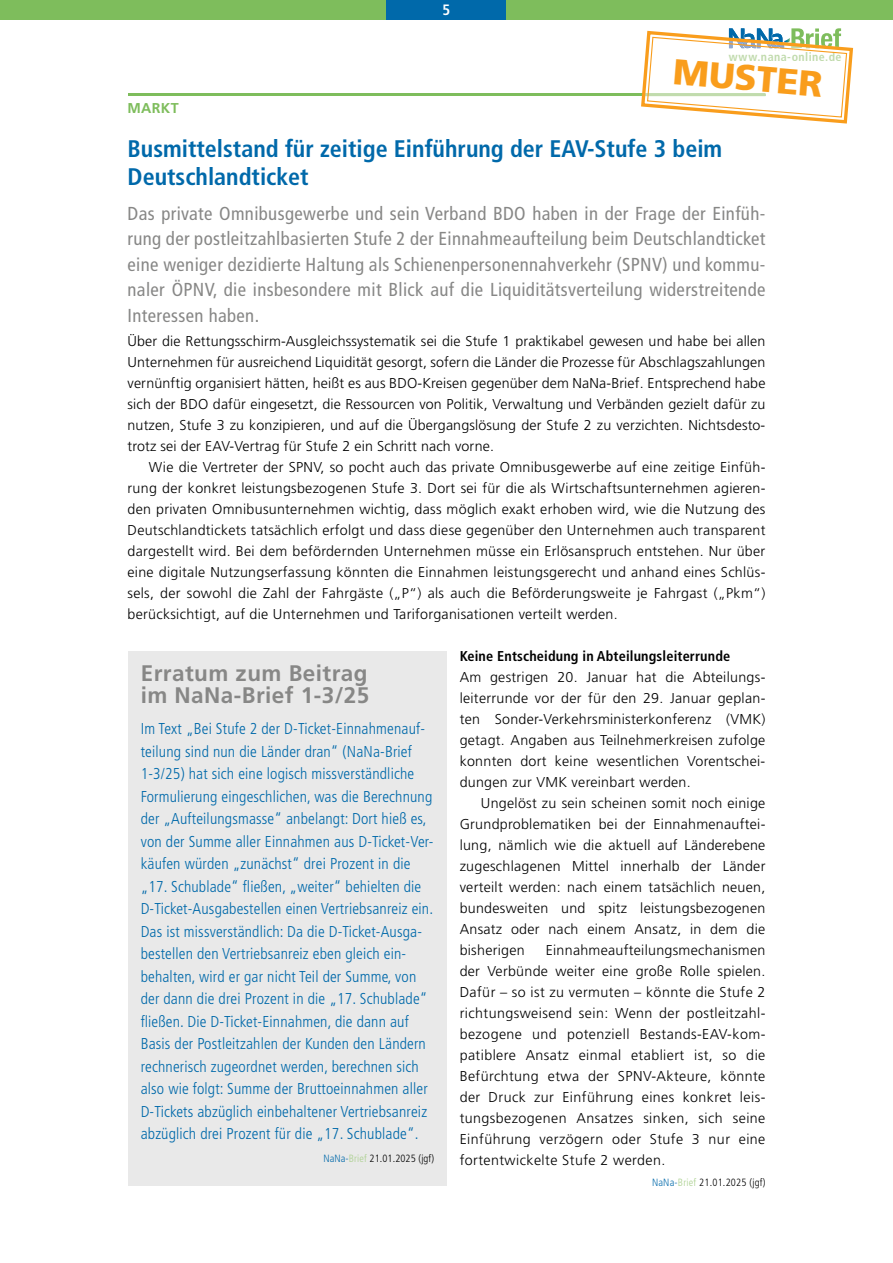
<style>
.page{position:relative;width:893px;height:1263px;background:#fff}
.page>*{position:absolute;margin:0;border:0;box-sizing:border-box;transform-origin:0 0}
.t1{font:900 36px "Frutiger LT Std";color:#f99d1c}
.t2{font:700 condensed 24px/28.5px "Frutiger LT Std";color:#0069aa}
.t3{font:700 22.5px/22.5px "Frutiger LT Std";letter-spacing:.02em;color:#878786}
.t4{font:condensed 18.75px/25.5px "Frutiger LT Std";letter-spacing:.02em;color:#878786;text-align:justify}
.t5{font:300 condensed 15.75px/22.5px "Frutiger LT Std";letter-spacing:.01em;color:#0069aa}
.t6{font:700 condensed 15px "Frutiger LT Std";color:#fff}
.t7{font:300 14.25px/21px "Frutiger LT Std";letter-spacing:.02em;color:#000;text-align:justify}
.t8{font:700 condensed 14.25px "Frutiger LT Std";letter-spacing:.01em;color:#000}
.t9{font:700 14.25px "Frutiger LT Std";letter-spacing:.02em;color:#7ebd5c}
.t10{font:700 condensed 12px "Frutiger LT Std";letter-spacing:.04em;color:#c1dbad}
.t11{font:300 condensed 10.5px "Frutiger LT Std";letter-spacing:.015em;color:#000}
.s1{color:#0069aa}
.s2{color:#abd08f}
</style>
<div class="page">
<div style="left:0;top:0;width:893px;height:19px;background:#7ebd5c"></div>
<div style="left:387px;top:0;width:119px;height:19px;background:#0069aa"></div>
<hr style="left:128px;top:94px;width:637px;height:2px;background:#7ebd5c">
<div style="left:128px;top:651px;width:319px;height:535px;background:#e9e9e9"></div>
<svg style="left:641px;top:28px;width:212px;height:96px"></svg>
<p class="t6" style="left:442px;top:1px;width:9px">5</p>
<p class="t10" style="left:729px;top:49px;width:114px">www.nana-online.de</p>
<h1 class="t1" style="left:675px;top:50px;width:151px;rotate:5deg">MUSTER</h1>
<p class="t9" style="left:128px;top:100px;width:53px">MARKT</p>
<h2 class="t2" style="left:128px;top:134px;width:596px">Busmittelstand für zeitige Einführung der EAV-Stufe 3 beim<br>Deutschlandticket</h2>
<p class="t4" style="left:128px;top:200px;width:639px">Das private Omnibusgewerbe und sein Verband BDO haben in der Frage der Einfüh&shy;rung der postleitzahlbasierten Stufe 2 der Einnahmeaufteilung beim Deutschlandticket eine weniger dezidierte Haltung als Schienenpersonennahverkehr (SPNV) und kommu&shy;naler ÖPNV, die insbesondere mit Blick auf die Liquiditätsverteilung widerstreitende Interessen haben.</p>
<p class="t7" style="left:128px;top:330px;width:639px">Über die Rettungsschirm-Ausgleichssystematik sei die Stufe 1 praktikabel gewesen und habe bei allen Unternehmen für ausreichend Liquidität gesorgt, sofern die Länder die Prozesse für Abschlagszahlungen vernünftig organisiert hätten, heißt es aus BDO-Kreisen gegenüber dem NaNa-Brief. Entsprechend habe sich der BDO dafür eingesetzt, die Ressourcen von Politik, Verwaltung und Verbänden gezielt dafür zu nutzen, Stufe 3 zu konzipieren, und auf die Übergangslösung der Stufe 2 zu verzichten. Nichtsdesto&shy;trotz sei der EAV-Vertrag für Stufe 2 ein Schritt nach vorne.</p>
<p class="t7" style="left:128px;top:456px;width:639px;text-indent:21px">Wie die Vertreter der SPNV, so pocht auch das private Omnibusgewerbe auf eine zeitige Einfüh&shy;rung der konkret leistungsbezogenen Stufe 3. Dort sei für die als Wirtschaftsunternehmen agieren&shy;den privaten Omnibusunternehmen wichtig, dass möglich exakt erhoben wird, wie die Nutzung des Deutschlandtickets tatsächlich erfolgt und dass diese gegenüber den Unternehmen auch transparent dargestellt wird. Bei dem befördernden Unternehmen müsse ein Erlösanspruch entstehen. Nur über eine digitale Nutzungserfassung könnten die Einnahmen leistungsgerecht und anhand eines Schlüs&shy;sels, der sowohl die Zahl der Fahrgäste („P“) als auch die Beförderungsweite je Fahrgast („Pkm“) berücksichtigt, auf die Unternehmen und Tariforganisationen verteilt werden.</p>
<p class="t8" style="left:460px;top:647px;width:272px">Keine Entscheidung in Abteilungsleiterrunde</p>
<p class="t7" style="left:460px;top:666px;width:307px">Am gestrigen 20. Januar hat die Abteilungs&shy;leiterrunde vor der für den 29. Januar geplan&shy;ten Sonder-Verkehrsministerkonferenz (VMK) getagt. Angaben aus Teilnehmerkreisen zufolge konnten dort keine wesentlichen Vorentschei&shy;dungen zur VMK vereinbart werden.</p>
<p class="t7" style="left:460px;top:792px;width:307px;text-indent:21px">Ungelöst zu sein scheinen somit noch einige Grundproblematiken bei der Einnahmenauftei&shy;lung, nämlich wie die aktuell auf Länderebene zugeschlagenen Mittel innerhalb der Länder verteilt werden: nach einem tatsächlich neuen, bundesweiten und spitz leistungsbezogenen Ansatz oder nach einem Ansatz, in dem die bisherigen</p>
<h3 class="t3" style="left:141px;top:661px;width:230px">Erratum zum Beitrag im NaNa-Brief 1-3/25</h3>
<p class="t5" style="left:141px;top:717px;width:294px">Im Text „Bei Stufe 2 der D-Ticket-Einnahmenauf&shy;teilung sind nun die Länder dran“ (NaNa-Brief 1-3/25) hat sich eine logisch missverständliche Formulierung eingeschlichen, was die Berechnung der „Aufteilungsmasse“ anbelangt: Dort hieß es, von der Summe aller Einnahmen aus D-Ticket-Ver&shy;käufen würden „zunächst“ drei Prozent in die „17. Schublade“ fließen, „weiter“ behielten die D-Ticket-Ausgabestellen einen Vertriebsanreiz ein.<br>Das ist missverständlich: Da die D-Ticket-Ausga&shy;bestellen den Vertriebsanreiz eben gleich ein&shy;behalten, wird er gar nicht Teil der Summe, von der dann die drei Prozent in die „17. Schublade“ fließen. Die D-Ticket-Einnahmen, die dann auf Basis der Postleitzahlen der Kunden den Ländern rechnerisch zugeordnet werden, berechnen sich also wie folgt: Summe der Bruttoeinnahmen aller D-Tickets abzüglich einbehaltener Vertriebsanreiz abzüglich drei Prozent für die „17. Schublade“.</p>
<p class="t11" style="left:323px;top:1152px;width:112px"><span class="s1">NaNa-</span><span class="s2">Brief</span> 21.01.2025 (jgf)</p>
<p class="t7" style="left:460px;top:939px;width:307px;text-indent:86px">Einnahmeaufteilungsmechanismen der Verbünde weiter eine große Rolle spielen.<br>Dafür – so ist zu vermuten – könnte die Stufe 2 richtungsweisend sein: Wenn der postleitzahl&shy;bezogene und potenziell Bestands-EAV-kom&shy;patiblere Ansatz einmal etabliert ist, so die Befürchtung etwa der SPNV-Akteure, könnte der Druck zur Einführung eines konkret leis&shy;tungsbezogenen Ansatzes sinken, sich seine Einführung verzögern oder Stufe 3 nur eine fortentwickelte Stufe 2 werden.</p>
<p class="t11" style="left:652px;top:1176px;width:115px"><span class="s1">NaNa-</span><span class="s2">Brief</span> 21.01.2025 (jgf)</p>
</div>
